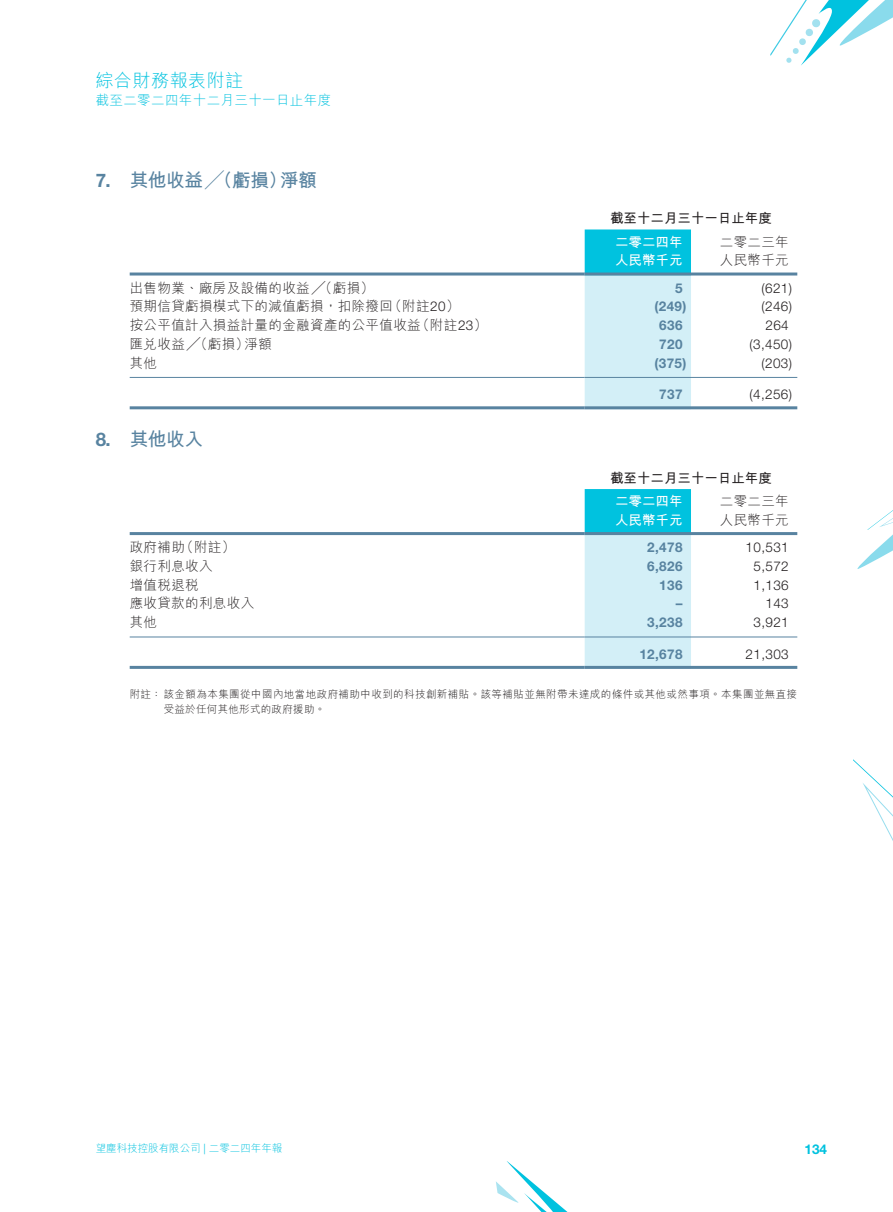
<style>
.page{position:relative;width:893px;height:1212px;background:#fff}
.page>*{position:absolute;margin:0;border:0;box-sizing:border-box;transform-origin:0 0}
.t1{font:700 18.75px "M Hei HK";letter-spacing:-.025em;color:#5883a0}
.t2{font:700 18.75px "Helvetica Neue LT Std";color:#5883a0}
.t3{font:300 18px "M Hei HK";letter-spacing:.03em;color:#00c2df}
.t4{font:300 13.5px "M Hei HK";letter-spacing:.03em;color:#231f20}
.t5{font:300 13.5px "Helvetica Neue LT Std";letter-spacing:.03em;color:#231f20}
.t6{font:700 13.5px "Helvetica Neue LT Std";letter-spacing:.03em;color:#5883a0}
.t7{font:700 13.5px "M Hei HK";color:#231f20}
.t8{font:700 13.5px "M Hei HK";color:#fff}
.t9{font:300 13.5px "M Hei HK";letter-spacing:.03em;color:#00c2df}
.t10{font:700 13.5px "Helvetica Neue LT Std";color:#00c2df}
.t11{font:300 10.5px/15px "M Hei HK";letter-spacing:.04em;color:#231f20}
.t12{font:300 10.5px "M Hei HK";color:#00c2df}
.s1{font-family:"Helvetica Neue LT Std"}
</style>
<div class="page">
<svg style="left:770px;top:0;width:123px;height:66px"></svg>
<svg style="left:496px;top:1161px;width:72px;height:51px"></svg>
<svg style="left:853px;top:759px;width:40px;height:82px"></svg>
<svg style="left:857px;top:510px;width:36px;height:59px"></svg>
<svg style="left:585px;top:229px;width:106px;height:177px;background:#9ee3f0"></svg>
<hr style="left:130px;top:272px;width:455px;height:3px;background:#5883a0">
<hr style="left:585px;top:272px;width:106px;height:3px;background:#5883a0">
<hr style="left:691px;top:272px;width:106px;height:3px;background:#5883a0">
<hr style="left:130px;top:377px;width:455px;height:1px;background:#5883a0">
<hr style="left:585px;top:377px;width:106px;height:1px;background:#5883a0">
<hr style="left:691px;top:377px;width:106px;height:1px;background:#5883a0">
<hr style="left:130px;top:406px;width:455px;height:3px;background:#5883a0">
<hr style="left:585px;top:406px;width:106px;height:3px;background:#5883a0">
<hr style="left:691px;top:406px;width:106px;height:3px;background:#5883a0">
<svg style="left:585px;top:489px;width:106px;height:177px;background:#9ee3f0"></svg>
<hr style="left:130px;top:532px;width:455px;height:3px;background:#5883a0">
<hr style="left:585px;top:532px;width:106px;height:3px;background:#5883a0">
<hr style="left:691px;top:532px;width:106px;height:3px;background:#5883a0">
<hr style="left:130px;top:637px;width:455px;height:1px;background:#5883a0">
<hr style="left:585px;top:637px;width:106px;height:1px;background:#5883a0">
<hr style="left:691px;top:637px;width:106px;height:1px;background:#5883a0">
<hr style="left:130px;top:666px;width:455px;height:3px;background:#5883a0">
<hr style="left:585px;top:666px;width:106px;height:3px;background:#5883a0">
<hr style="left:691px;top:666px;width:106px;height:3px;background:#5883a0">
<h2 class="t3" style="left:96px;top:71px;width:149px">綜合財務報表附註</h2>
<p class="t9" style="left:96px;top:93px;width:237px">截至二零二四年十二月三十一日止年度</p>
<h1 class="t2" style="left:96px;top:169px;width:17px">7.</h1>
<h1 class="t2" style="left:96px;top:428px;width:17px">8.</h1>
<h1 class="t1" style="left:130px;top:166px;width:159px">其他收益╱（虧損）</h1>
<h1 class="t1" style="left:280px;top:166px;width:38px">淨額</h1>
<p class="t7" style="left:610px;top:208px;width:163px">截至十二月三十一日止年度</p>
<p class="t4" style="left:720px;top:235px;width:71px">二零二三年</p>
<p class="t8" style="left:615px;top:232px;width:69px">二零二四年</p>
<p class="t8" style="left:615px;top:250px;width:69px">人民幣千元</p>
<p class="t4" style="left:720px;top:253px;width:71px">人民幣千元</p>
<p class="t4" style="left:130px;top:281px;width:246px">出售物業、廠房及設備的收益╱（虧損(</p>
<p class="t6" style="left:675px;top:279px;width:9px">5</p>
<p class="t5" style="left:761px;top:279px;width:32px">)621(</p>
<p class="t4" style="left:130px;top:299px;width:265px">預期信貸虧損模式下的減值虧損，扣除撥回</p>
<p class="t4" style="left:388px;top:299px;width:73px">（附註<span class="s1">20</span>(</p>
<p class="t6" style="left:654px;top:298px;width:34px">)249(</p>
<p class="t5" style="left:761px;top:298px;width:32px">)246(</p>
<p class="t4" style="left:416px;top:318px;width:73px">（附註<span class="s1">23</span>(</p>
<p class="t4" style="left:130px;top:318px;width:293px">按公平值計入損益計量的金融資產的公平值收益</p>
<p class="t6" style="left:659px;top:317px;width:25px">636</p>
<p class="t5" style="left:765px;top:317px;width:25px">264</p>
<p class="t4" style="left:130px;top:337px;width:121px">匯兌收益╱（虧損）</p>
<p class="t4" style="left:244px;top:337px;width:29px">淨額</p>
<p class="t6" style="left:659px;top:336px;width:25px">720</p>
<p class="t5" style="left:749px;top:336px;width:44px">)3,450(</p>
<p class="t4" style="left:130px;top:356px;width:29px">其他</p>
<p class="t6" style="left:654px;top:354px;width:34px">)375(</p>
<p class="t5" style="left:761px;top:354px;width:32px">)203(</p>
<p class="t6" style="left:659px;top:386px;width:25px">737</p>
<p class="t5" style="left:749px;top:386px;width:44px">)4,256(</p>
<h1 class="t1" style="left:130px;top:426px;width:75px">其他收入</h1>
<p class="t7" style="left:610px;top:468px;width:163px">截至十二月三十一日止年度</p>
<p class="t4" style="left:720px;top:494px;width:71px">二零二三年</p>
<p class="t8" style="left:615px;top:491px;width:69px">二零二四年</p>
<p class="t8" style="left:615px;top:510px;width:69px">人民幣千元</p>
<p class="t4" style="left:720px;top:513px;width:71px">人民幣千元</p>
<p class="t4" style="left:180px;top:540px;width:57px">（附註(</p>
<p class="t4" style="left:130px;top:540px;width:57px">政府補助</p>
<p class="t6" style="left:647px;top:539px;width:37px">2,478</p>
<p class="t5" style="left:746px;top:539px;width:45px">10,531</p>
<p class="t4" style="left:130px;top:559px;width:84px">銀行利息收入</p>
<p class="t6" style="left:647px;top:558px;width:37px">6,826</p>
<p class="t5" style="left:753px;top:558px;width:37px">5,572</p>
<p class="t4" style="left:130px;top:578px;width:71px">增值稅退稅</p>
<p class="t6" style="left:659px;top:576px;width:25px">136</p>
<p class="t5" style="left:753px;top:576px;width:37px">1,136</p>
<p class="t4" style="left:130px;top:596px;width:126px">應收貸款的利息收入</p>
<p class="t6" style="left:676px;top:595px;width:8px">–</p>
<p class="t5" style="left:765px;top:595px;width:25px">143</p>
<p class="t4" style="left:130px;top:615px;width:29px">其他</p>
<p class="t6" style="left:647px;top:614px;width:37px">3,238</p>
<p class="t5" style="left:753px;top:614px;width:37px">3,921</p>
<p class="t6" style="left:639px;top:645px;width:45px">12,678</p>
<p class="t11" style="left:164px;top:687px;width:635px;text-indent:-34px">附註：該金額為本集團從中國內地當地政府補助中收到的科技創新補貼。該等補貼並無附帶未達成的條件或其他或然事項。本集團並無直接受益於任何其他形式的政府援助。</p>
<p class="t5" style="left:746px;top:646px;width:45px">21,303</p>
<p class="t12" style="left:96px;top:1143px;width:188px">望塵科技控股有限公司 <span class="s1">|</span> 二零二四年年報</p>
<p class="t10" style="left:804px;top:1141px;width:24px">134</p>
</div>
